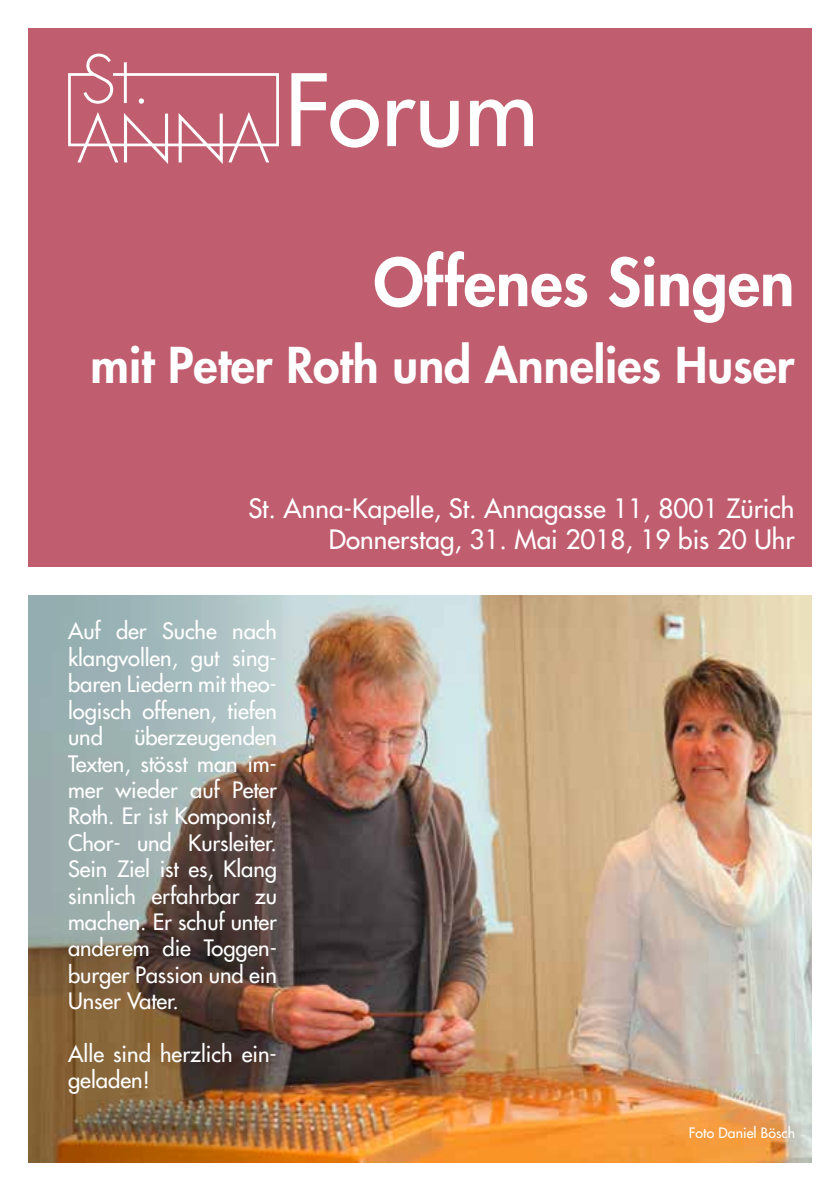
<style>
.page{position:relative;width:840px;height:1191px;background:#fff}
.page>*{position:absolute;margin:0;border:0;box-sizing:border-box;transform-origin:0 0}
.t1{font:800 64px "Futura Std";color:#fff}
.t2{font:800 48px "Futura Std";color:#fff}
.t3{font:500 26px/31.2px "Futura Std";color:#fff;text-align:right}
.t4{font:500 22px/26.4px "Futura Std";letter-spacing:-.005em;color:#fff;text-align:justify}
.t5{font:500 14px "Futura Std";letter-spacing:.005em;color:#fff}
</style>
<div class="page">
<div style="left:28px;top:28px;width:783px;height:539px;background:#c05d6f"></div>
<img style="left:293px;top:595px;width:518px;height:567px">
<svg style="left:291px;top:73px;width:87px;height:75px"></svg>
<svg style="left:387px;top:99px;width:71px;height:49px"></svg>
<svg style="left:470px;top:99px;width:62px;height:47px"></svg>
<svg style="left:68px;top:54px;width:211px;height:110px"></svg>
<img style="left:28px;top:595px;width:265px;height:567px">
<h1 class="t1" style="left:373px;top:242px;width:422px">Offenes Singen</h1>
<h2 class="t2" style="left:90px;top:335px;width:705px">mit Peter Roth und Annelies Huser</h2>
<p class="t3" style="left:248px;top:492px;width:547px">St. Anna-Kapelle, St. Annagasse 11, 8001 Zürich<br>Donnerstag, 31. Mai 2018, 19 bis 20 Uhr</p>
<p class="t4" style="left:68px;top:618px;width:210px">Auf der Suche nach klangvollen, gut sing&shy;baren Liedern mit theo&shy;logisch offenen, tiefen und</p>
<p class="t4" style="left:68px;top:724px;width:210px;text-indent:66px">überzeugenden Texten, stösst man im&shy;mer wieder auf Peter Roth. Er ist Komponist, Chor- und Kursleiter.<br>Sein Ziel ist es, Klang sinnlich erfahrbar zu machen. Er schuf unter anderem die Toggen&shy;burger Passion und ein Unser Vater.</p>
<p class="t4" style="left:68px;top:1040px;width:210px">Alle sind herzlich ein&shy;geladen!</p>
<p class="t5" style="left:688px;top:1124px;width:108px">Foto Daniel Bösch</p>
</div>
